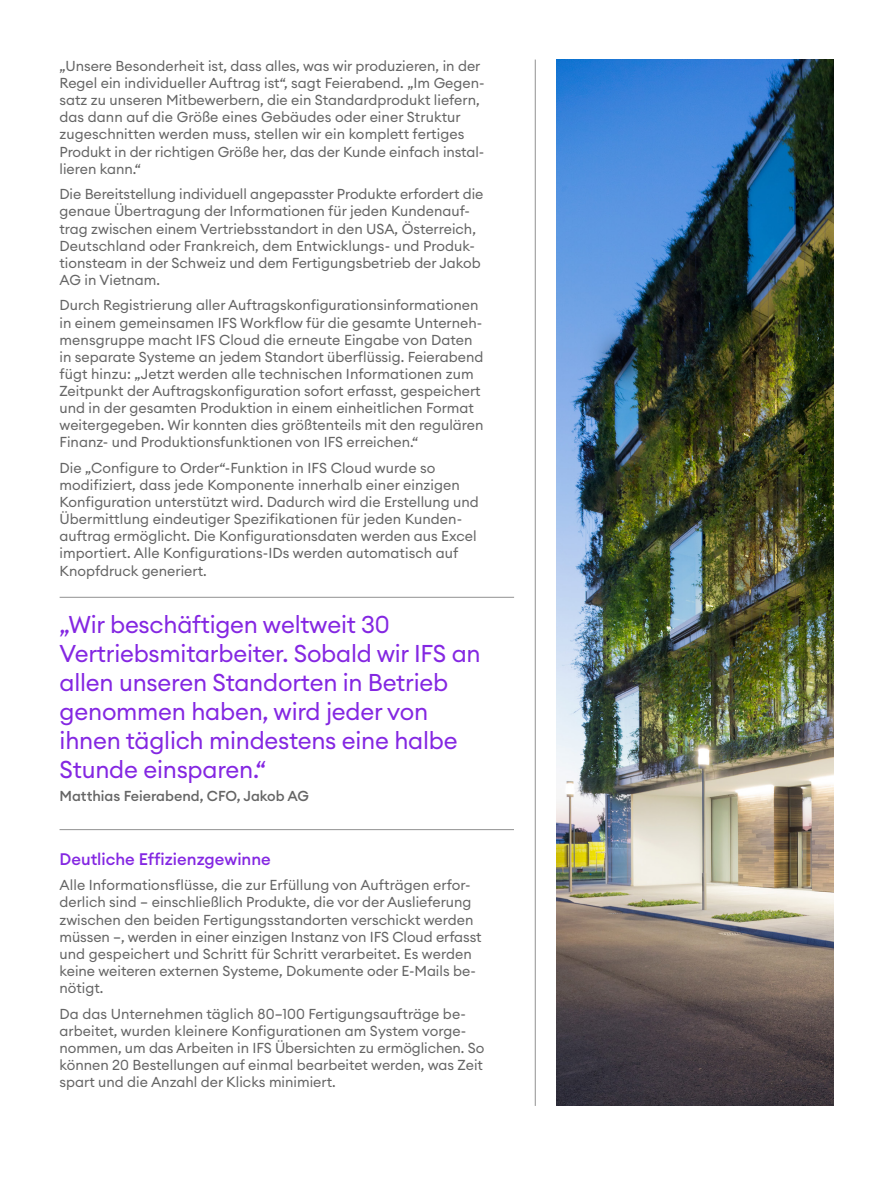
<style>
.page{position:relative;width:893px;height:1191px;background:#fff}
.page>*{position:absolute;margin:0;border:0;box-sizing:border-box;transform-origin:0 0}
.t1{font:24px/28.8px "Euclid Circular A";letter-spacing:-.01em;color:#8427e2}
.t2{font:500 16.5px "Euclid Circular A";color:#8427e2}
.t3{font:14.25px/17.1px "Euclid Circular A";color:#656565}
.t4{font:500 14.25px "Euclid Circular A";color:#656565}
</style>
<div class="page">
<hr style="left:535px;top:60px;width:1px;height:1046px;background:#919191">
<hr style="left:60px;top:597px;width:454px;height:1px;background:#919191">
<img style="left:556px;top:60px;width:277px;height:1046px">
<hr style="left:60px;top:829px;width:454px;height:1px;background:#919191">
<p class="t3" style="left:60px;top:57px;width:427px">„Unsere Besonderheit ist, dass alles, was wir produzieren, in der Regel ein individueller Auftrag ist“, sagt Feierabend. „Im Gegen&shy;satz zu unseren Mitbewerbern, die ein Standardprodukt liefern, das dann auf die Größe eines Gebäudes oder einer Struktur zugeschnitten werden muss, stellen wir ein komplett fertiges Produkt in der richtigen Größe her, das der Kunde einfach instal&shy;lieren kann.“</p>
<p class="t3" style="left:60px;top:185px;width:425px">Die Bereitstellung individuell angepasster Produkte erfordert die genaue Übertragung der Informationen für jeden Kundenauf&shy;trag zwischen einem Vertriebsstandort in den USA, Österreich, Deutschland oder Frankreich, dem Entwicklungs- und Produk&shy;tionsteam in der Schweiz und dem Fertigungsbetrieb der Jakob AG in Vietnam.</p>
<p class="t3" style="left:60px;top:297px;width:425px">Durch Registrierung aller Auftragskonfigurationsinformationen in einem gemeinsamen IFS Workflow für die gesamte Unterneh&shy;mensgruppe macht IFS Cloud die erneute Eingabe von Daten in separate Systeme an jedem Standort überflüssig. Feierabend fügt hinzu: „Jetzt werden alle technischen Informationen zum Zeitpunkt der Auftragskonfiguration sofort erfasst, gespeichert und in der gesamten Produktion in einem einheitlichen Format weitergegeben. Wir konnten dies größtenteils mit den regulären Finanz- und Produktionsfunktionen von IFS erreichen.“</p>
<p class="t3" style="left:60px;top:459px;width:421px">Die „Configure to Order“-Funktion in IFS Cloud wurde so modifiziert, dass jede Komponente innerhalb einer einzigen Konfiguration unterstützt wird. Dadurch wird die Erstellung und Übermittlung eindeutiger Spezifikationen für jeden Kunden&shy;auftrag ermöglicht. Die Konfigurationsdaten werden aus Excel importiert. Alle Konfigurations-IDs werden automatisch auf Knopfdruck generiert.</p>
<h1 class="t1" style="left:60px;top:610px;width:423px">„Wir beschäftigen weltweit 30<br>Vertriebsmitarbeiter. Sobald wir IFS an allen unseren Standorten in Betrieb genommen haben, wird jeder von ihnen täglich mindestens eine halbe<br>Stunde einsparen.“</h1>
<p class="t4" style="left:60px;top:786px;width:251px">Matthias Feierabend, CFO, Jakob AG</p>
<p class="t2" style="left:60px;top:848px;width:213px">Deutliche Effizienzgewinne</p>
<p class="t3" style="left:60px;top:876px;width:424px">Alle Informationsflüsse, die zur Erfüllung von Aufträgen erfor&shy;derlich sind – einschließlich Produkte, die vor der Auslieferung zwischen den beiden Fertigungsstandorten verschickt werden müssen –, werden in einer einzigen Instanz von IFS Cloud erfasst und gespeichert und Schritt für Schritt verarbeitet. Es werden keine weiteren externen Systeme, Dokumente oder E-Mails be&shy;nötigt.</p>
<p class="t3" style="left:60px;top:1004px;width:426px">Da das Unternehmen täglich 80–100 Fertigungsaufträge be&shy;arbeitet, wurden kleinere Konfigurationen am System vorge&shy;nommen, um das Arbeiten in IFS Übersichten zu ermöglichen. So können 20 Bestellungen auf einmal bearbeitet werden, was Zeit spart und die Anzahl der Klicks minimiert.</p>
</div>
